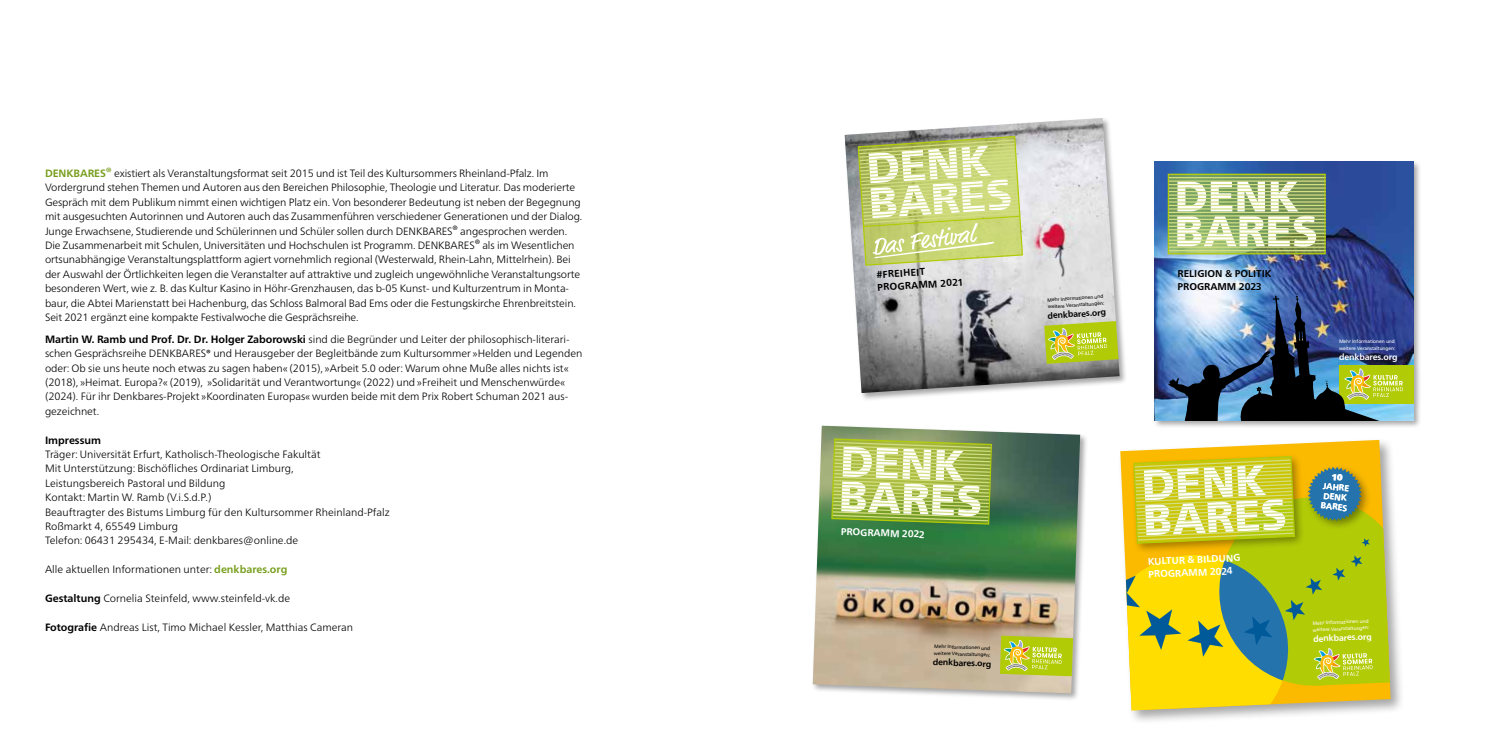
<style>
.page{position:relative;width:1489px;height:745px;background:#fff}
.page>*{position:absolute;margin:0;border:0;box-sizing:border-box;transform-origin:0 0}
.t1{font:300 10.62px/14.4px "Frutiger Neue LT Pro";letter-spacing:-.01em;color:#000}
.t2{font:700 10.62px "Frutiger Neue LT Pro";color:#000}
.t3{font:700 9.88px/12.8px "Frutiger Neue LT Pro";color:#000}
.t4{font:700 9.88px/12.8px "Frutiger Neue LT Pro";color:#fff}
.t5{font:700 8.62px/9.9px "Frutiger Neue LT Pro";letter-spacing:-.01em;color:#fff}
.t6{font:700 8.62px "Frutiger Neue LT Pro";color:#000}
.t7{font:4.88px/6.8px "Frutiger Neue LT Pro";color:#000}
.t8{font:4.88px/6.8px "Frutiger Neue LT Pro";letter-spacing:-.01em;color:#fff}
.s1{font-weight:700;color:#779e1c}
.s2{font-family:"Myriad Pro";font-weight:600;font-size:13.75px;color:#779e1c}
.s3{font-family:"Myriad Pro";font-size:13.75px}
.s4{font-weight:700}
.s5{font-family:"Myriad Pro";font-weight:600}
</style>
<div class="page">
<div style="left:843px;top:116px;width:284px;height:285px;background:#000;opacity:.35"></div>
<img style="left:844px;top:118px;width:275px;height:275px">
<svg style="left:1044px;top:321px;width:74px;height:42px;background:#bcca3d"></svg>
<svg style="left:857px;top:135px;width:166px;height:131px;background:#ccd590"></svg>
<div style="left:1153px;top:160px;width:268px;height:268px;background:#000;opacity:.35"></div>
<img style="left:1154px;top:161px;width:259px;height:259px">
<svg style="left:1169px;top:175px;width:154px;height:77px;background:#85a360"></svg>
<svg style="left:1177px;top:182px;width:139px;height:64px"></svg>
<hr style="left:1168px;top:177px;width:156px;height:1px;background:#d4df84">
<hr style="left:1168px;top:180px;width:156px;height:2px;background:#d4df84">
<hr style="left:1168px;top:184px;width:156px;height:1px;background:#d4df84">
<hr style="left:1168px;top:187px;width:156px;height:1px;background:#d4df84">
<hr style="left:1168px;top:191px;width:156px;height:1px;background:#d4df84">
<hr style="left:1168px;top:194px;width:156px;height:1px;background:#d4df84">
<hr style="left:1168px;top:198px;width:156px;height:1px;background:#d4df84">
<hr style="left:1168px;top:201px;width:156px;height:1px;background:#d4df84">
<hr style="left:1168px;top:205px;width:156px;height:1px;background:#d4df84">
<hr style="left:1168px;top:208px;width:156px;height:1px;background:#d4df84">
<hr style="left:1168px;top:212px;width:156px;height:1px;background:#d4df84">
<hr style="left:1168px;top:215px;width:156px;height:1px;background:#d4df84">
<hr style="left:1168px;top:218px;width:156px;height:2px;background:#d4df84">
<hr style="left:1168px;top:222px;width:156px;height:1px;background:#d4df84">
<hr style="left:1168px;top:225px;width:156px;height:2px;background:#d4df84">
<hr style="left:1168px;top:229px;width:156px;height:1px;background:#d4df84">
<hr style="left:1168px;top:232px;width:156px;height:2px;background:#d4df84">
<hr style="left:1168px;top:236px;width:156px;height:1px;background:#d4df84">
<hr style="left:1168px;top:239px;width:156px;height:2px;background:#d4df84">
<hr style="left:1168px;top:243px;width:156px;height:1px;background:#d4df84">
<hr style="left:1168px;top:246px;width:156px;height:1px;background:#d4df84">
<hr style="left:1168px;top:250px;width:156px;height:1px;background:#d4df84">
<div style="left:1167px;top:173px;width:158px;height:81px;border:1px solid #b2cb07"></div>
<div style="left:1338px;top:365px;width:75px;height:38px;background:#b2cb07"></div>
<img style="left:1168px;top:292px;width:234px;height:128px">
<div style="left:811px;top:424px;width:277px;height:277px;background:#000;opacity:.35"></div>
<img style="left:812px;top:425px;width:268px;height:268px">
<svg style="left:999px;top:635px;width:74px;height:40px;background:#becc36"></svg>
<svg style="left:830px;top:437px;width:162px;height:88px;background:#bacb7a"></svg>
<div style="left:1117px;top:436px;width:287px;height:288px;background:#000;opacity:.35"></div>
<svg style="left:1120px;top:439px;width:270px;height:16px;fill:#fbba00"></svg>
<svg style="left:1120px;top:455px;width:270px;height:255px;background:#c2c338"></svg>
<p class="t1" style="left:45px;top:166px;width:539px"><span class="s1">DENKBARES</span><span class="s2">®</span> existiert als Veranstaltungsformat seit 2015 und ist Teil des Kultursommers Rheinland-Pfalz. Im Vordergrund stehen Themen und Autoren aus den Bereichen Philosophie, Theologie und Literatur. Das moderierte Gespräch mit dem Publikum nimmt einen wichtigen Platz ein. Von besonderer Bedeutung ist neben der Begegnung mit ausgesuchten Autorinnen und Autoren auch das Zusammenfü hren verschiedener Generationen und der Dialog.<br>Junge Erwachsene, Studierende und Schü lerinnen und Schü ler sollen durch DENKBARES<span class="s3">®</span> angesprochen werden.<br>Die Zusammenarbeit mit Schulen, Universitäten und Hochschulen ist Programm. DENKBARES<span class="s3">®</span> als im Wesentlichen ortsunabhä ngige Veranstaltungsplattform agiert vornehmlich regional (Westerwald, Rhein-Lahn, Mittelrhein). Bei der Auswahl der Örtlichkeiten legen die Veranstalter auf attraktive und zugleich ungewöhnliche Veranstaltungsorte besonderen Wert, wie z. B. das Kultur Kasino in Höhr-Grenzhausen, das b-05 Kunst- und Kulturzentrum in Monta&shy;baur, die Abtei Marienstatt bei Hachenburg, das Schloss Balmoral Bad Ems oder die Festungskirche Ehrenbreitstein.<br>Seit 2021 ergänzt eine kompakte Festivalwoche die Gesprächsreihe.</p>
<p class="t1" style="left:45px;top:331px;width:539px"><span class="s4">Martin W. Ramb und Prof. Dr. Dr. Holger Zaborowski</span> sind die Begründer und Leiter der philosophisch-literari&shy;schen Gesprächsreihe DENKBARES<span class="s5">®</span> und Herausgeber der Begleitbä nde zum Kultursommer »Helden und Legenden oder: Ob sie uns heute noch etwas zu sagen haben« (2015), »Arbeit 5.0 oder: Warum ohne Muße alles nichts ist« (2018), »Heimat. Europa?« (2019), »Solidarität und Verantwortung« (2022) und »Freiheit und Menschenwürde« (2024). Für ihr Denkbares-Projekt »Koordinaten Europas« wurden beide mit dem Prix Robert Schuman 2021 aus&shy;gezeichnet.</p>
<p class="t2" style="left:45px;top:433px;width:58px">Impressum</p>
<p class="t1" style="left:45px;top:446px;width:346px">Träger: Universität Erfurt, Katholisch-Theologische Fakultät<br>Mit Unterstützung: Bischöfliches Ordinariat Limburg,<br>Leistungsbereich Pastoral und Bildung<br>Kontakt: Martin W. Ramb (V.i.S.d.P.)<br>Beauftragter des Bistums Limburg für den Kultursommer Rheinland-Pfalz Roßmarkt 4, 65549 Limburg<br>Telefon: 06431 295434, E-Mail: denkbares@online.de</p>
<p class="t1" style="left:45px;top:562px;width:244px">Alle aktuellen Informationen unter: <span class="s1">denkbares.org</span></p>
<p class="t1" style="left:45px;top:590px;width:247px"><span class="s4">Gestaltung</span> Cornelia Steinfeld, www.steinfeld-vk.de</p>
<p class="t1" style="left:45px;top:619px;width:310px"><span class="s4">Fotografie</span> Andreas List, Timo Michael Kessler, Matthias Cameran</p>
<p class="t3" style="left:876px;top:268px;width:88px;rotate:-4deg">#FREIHEIT<br>PROGRAMM 2021</p>
<p class="t3" style="left:1177px;top:267px;width:95px">RELIGION &amp; POLITIK<br>PROGRAMM 2023</p>
<p class="t7" style="left:1047px;top:296px;width:58px;rotate:-4deg">Mehr Informationen und weitere Veranstaltungen:</p>
<p class="t6" style="left:1047px;top:310px;width:60px;rotate:-4deg">denkbares.org</p>
<p class="t8" style="left:1338px;top:337px;width:58px">Mehr Informationen und weitere Veranstaltungen:</p>
<p class="t5" style="left:1338px;top:351px;width:60px">denkbares.org</p>
<p class="t4" style="left:841px;top:524px;width:85px;rotate:2deg">PROGRAMM 2022</p>
<p class="t7" style="left:934px;top:642px;width:58px;rotate:2deg">Mehr Informationen und weitere Veranstaltungen:</p>
<p class="t6" style="left:933px;top:656px;width:60px;rotate:2deg">denkbares.org</p>
<p class="t4" style="left:1147px;top:554px;width:94px;rotate:-2deg">KULTUR &amp; BILDUNG<br>PROGRAMM 2024</p>
<p class="t5" style="left:1323px;top:480px;width:28px;rotate:6deg">JAHRE<br>DENK<br>BARES</p>
<p class="t8" style="left:1312px;top:619px;width:58px;rotate:-2deg">Mehr Informationen und weitere Veranstaltungen:</p>
<p class="t5" style="left:1312px;top:633px;width:60px;rotate:-2deg">denkbares.org</p>
</div>
